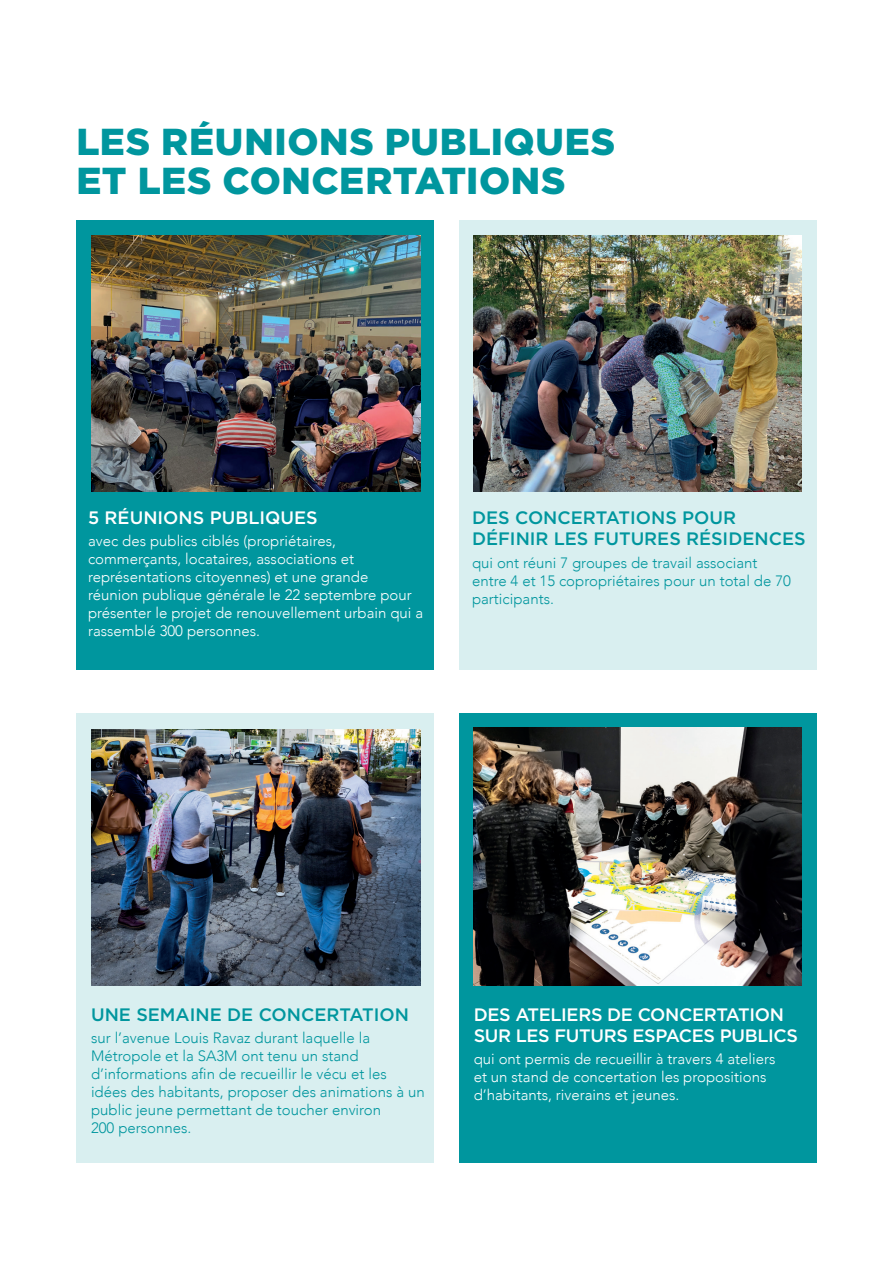
<style>
.page{position:relative;width:893px;height:1263px;background:#fff}
.page>*{position:absolute;margin:0;border:0;box-sizing:border-box;transform-origin:0 0}
.t1{font:900 37.5px/39px "Gotham";letter-spacing:.015em;color:#00969e}
.t2{font:500 18px/21.6px "Gotham";color:#00969e}
.t3{font:500 18px/21.6px "Gotham";letter-spacing:-.02em;color:#fff}
.t4{font:500 18px "Gotham";color:#fff}
.t5{font:300 15px/18px "Avenir";color:#fff}
.t6{font:300 15px/18px "Avenir";color:#00969e}
</style>
<div class="page">
<div style="left:77px;top:221px;width:357px;height:449px;background:#00969e"></div>
<div style="left:77px;top:713px;width:357px;height:450px;background:#d9eff0"></div>
<div style="left:459px;top:713px;width:357px;height:450px;background:#00969e"></div>
<div style="left:459px;top:221px;width:357px;height:449px;background:#d9eff0"></div>
<img style="left:91px;top:235px;width:330px;height:256px">
<img style="left:91px;top:730px;width:330px;height:255px">
<img style="left:474px;top:728px;width:328px;height:257px">
<img style="left:474px;top:235px;width:328px;height:256px">
<h1 class="t1" style="left:77px;top:122px;width:540px">LES RÉUNIONS PUBLIQUES<br>ET LES CONCERTATIONS</h1>
<p class="t4" style="left:88px;top:505px;width:231px">5 RÉUNIONS PUBLIQUES</p>
<p class="t5" style="left:88px;top:532px;width:337px">avec des publics ciblés (propriétaires, commerçants, locataires, associations et représentations citoyennes) et une grande<br>réunion publique générale le 22 septembre pour présenter le projet de renouvellement urbain qui a rassemblé 300 personnes.</p>
<p class="t2" style="left:472px;top:506px;width:335px">DES CONCERTATIONS POUR<br>DÉFINIR LES FUTURES RÉSIDENCES</p>
<p class="t6" style="left:472px;top:553px;width:320px">qui ont réuni 7 groupes de travail associant entre 4 et 15 copropriétaires pour un total de 70 participants.</p>
<p class="t2" style="left:91px;top:1003px;width:319px">UNE SEMAINE DE CONCERTATION</p>
<p class="t6" style="left:91px;top:1028px;width:335px">sur l’avenue Louis Ravaz durant laquelle la Métropole et la SA3M ont tenu un stand d’informations afin de recueillir le vécu et les idées des habitants, proposer des animations à un public jeune permettant de toucher environ<br>200 personnes.</p>
<p class="t3" style="left:474px;top:1003px;width:326px">DES ATELIERS DE CONCERTATION<br>SUR LES FUTURS ESPACES PUBLICS</p>
<p class="t5" style="left:474px;top:1050px;width:303px">qui ont permis de recueillir à travers 4 ateliers et un stand de concertation les propositions d’habitants, riverains et jeunes.</p>
</div>
